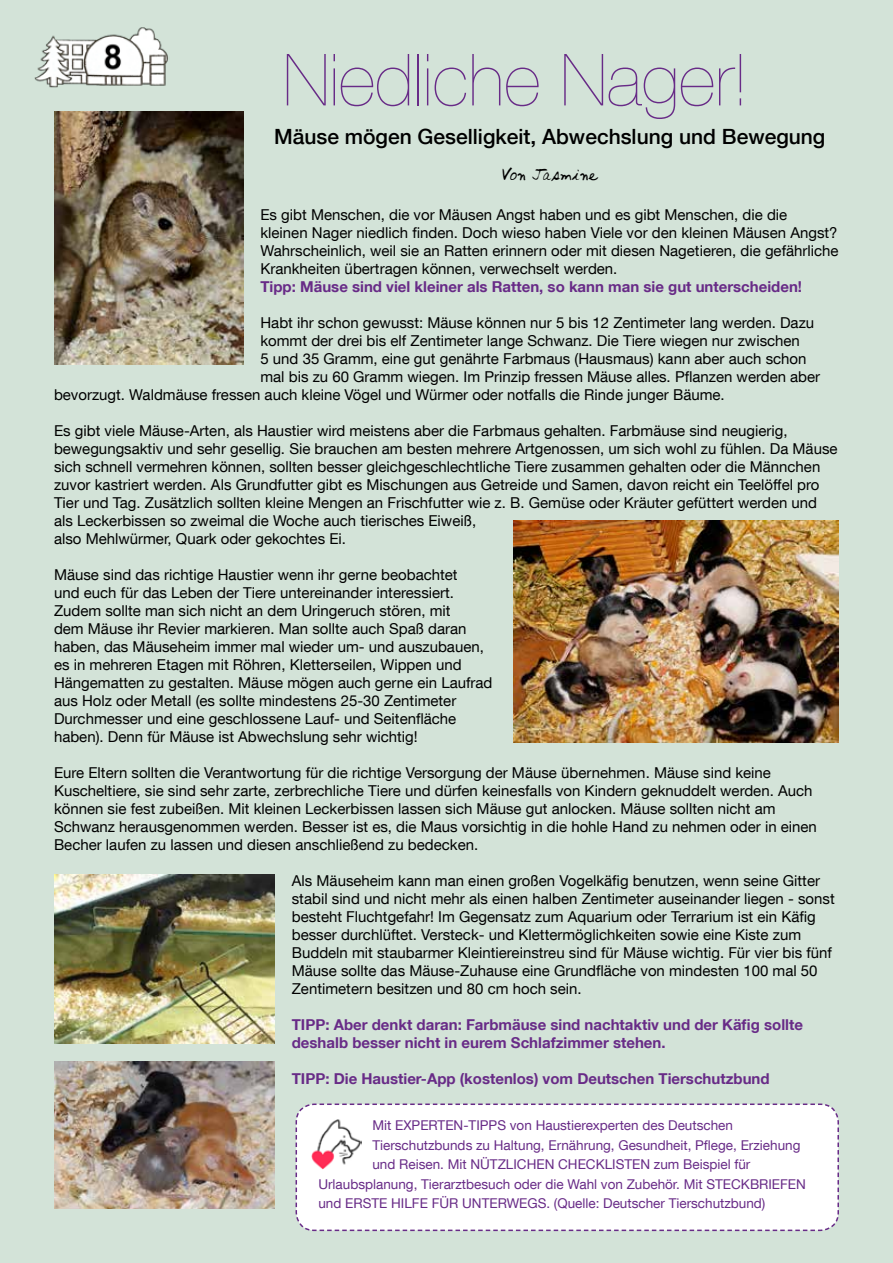
<style>
.page{position:relative;width:893px;height:1263px;background:#d3e3d8}
.page>*{position:absolute;margin:0;border:0;box-sizing:border-box;transform-origin:0 0}
.t1{font:200 72px "Helvetica Neue LT Com";color:#682b87}
.t2{font:500 21px "Helvetica Neue LT Com";color:#000}
.t3{font:18.75px "Arrons Hand";color:#000}
.t4{font:15px/18px "Helvetica Neue LT Com";color:#000}
.t5{font:700 15px/18px "Helvetica Neue LT Com";color:#682b87}
.t6{font:13.5px "Helvetica Neue LT Com";color:#682b87}
</style>
<div class="page">
<img style="left:35px;top:27px;width:133px;height:60px">
<img style="left:54px;top:1061px;width:221px;height:148px">
<img style="left:513px;top:520px;width:326px;height:223px">
<img style="left:54px;top:875px;width:221px;height:168px">
<img style="left:54px;top:112px;width:189px;height:252px">
<div style="left:295px;top:1103px;width:544px;height:129px;background:#fff"></div>
<img style="left:310px;top:1117px;width:51px;height:52px">
<h1 class="t1" style="left:283px;top:38px;width:466px">Niedliche Nager!</h1>
<h2 class="t2" style="left:274px;top:124px;width:553px">Mäuse mögen Geselligkeit, Abwechslung und Bewegung</h2>
<p class="t3" style="left:501px;top:157px;width:99px">Von Jasmine</p>
<p class="t4" style="left:260px;top:205px;width:580px">Es gibt Menschen, die vor Mäusen Angst haben und es gibt Menschen, die die<br>kleinen Nager niedlich finden. Doch wieso haben Viele vor den kleinen Mäusen Angst?<br>Wahrscheinlich, weil sie an Ratten erinnern oder mit diesen Nagetieren, die gefährliche Krankheiten übertragen können, verwechselt werden.</p>
<p class="t5" style="left:260px;top:277px;width:543px">Tipp: Mäuse sind viel kleiner als Ratten, so kann man sie gut unterscheiden!</p>
<p class="t4" style="left:260px;top:313px;width:555px">Habt ihr schon gewusst: Mäuse können nur 5 bis 12 Zentimeter lang werden. Dazu</p>
<p class="t4" style="left:260px;top:331px;width:541px">kommt der drei bis elf Zentimeter lange Schwanz. Die Tiere wiegen nur zwischen</p>
<p class="t4" style="left:260px;top:349px;width:548px">5 und 35 Gramm, eine gut genährte Farbmaus (Hausmaus) kann aber auch schon</p>
<p class="t4" style="left:260px;top:367px;width:561px">mal bis zu 60 Gramm wiegen. Im Prinzip fressen Mäuse alles. Pflanzen werden aber</p>
<p class="t4" style="left:54px;top:385px;width:672px">bevorzugt. Waldmäuse fressen auch kleine Vögel und Würmer oder notfalls die Rinde junger Bäume.</p>
<p class="t4" style="left:54px;top:421px;width:785px">Es gibt viele Mäuse-Arten, als Haustier wird meistens aber die Farbmaus gehalten. Farbmäuse sind neugierig, bewegungsaktiv und sehr gesellig. Sie brauchen am besten mehrere Artgenossen, um sich wohl zu fühlen. Da Mäuse sich schnell vermehren können, sollten besser gleichgeschlechtliche Tiere zusammen gehalten oder die Männchen zuvor kastriert werden. Als Grundfutter gibt es Mischungen aus Getreide und Samen, davon reicht ein Teelöffel pro Tier und Tag. Zusätzlich sollten kleine Mengen an Frischfutter wie z. B. Gemüse oder Kräuter gefüttert werden und als Leckerbissen so zweimal die Woche auch tierisches Eiweiß,<br>also Mehlwürmer, Quark oder gekochtes Ei.</p>
<p class="t4" style="left:54px;top:565px;width:440px">Mäuse sind das richtige Haustier wenn ihr gerne beobachtet<br>und euch für das Leben der Tiere untereinander interessiert.<br>Zudem sollte man sich nicht an dem Uringeruch stören, mit<br>dem Mäuse ihr Revier markieren. Man sollte auch Spaß daran haben, das Mäuseheim immer mal wieder um- und auszubauen, es in mehreren Etagen mit Röhren, Kletterseilen, Wippen und Hängematten zu gestalten. Mäuse mögen auch gerne ein Laufrad aus Holz oder Metall (es sollte mindestens 25-30 Zentimeter Durchmesser und eine geschlossene Lauf- und Seitenfläche haben). Denn für Mäuse ist Abwechslung sehr wichtig!</p>
<p class="t4" style="left:54px;top:763px;width:764px">Eure Eltern sollten die Verantwortung für die richtige Versorgung der Mäuse übernehmen. Mäuse sind keine Kuscheltiere, sie sind sehr zarte, zerbrechliche Tiere und dürfen keinesfalls von Kindern geknuddelt werden. Auch können sie fest zubeißen. Mit kleinen Leckerbissen lassen sich Mäuse gut anlocken. Mäuse sollten nicht am Schwanz herausgenommen werden. Besser ist es, die Maus vorsichtig in die hohle Hand zu nehmen oder in einen Becher laufen zu lassen und diesen anschließend zu bedecken.</p>
<p class="t4" style="left:292px;top:871px;width:544px">Als Mäuseheim kann man einen großen Vogelkäfig benutzen, wenn seine Gitter stabil sind und nicht mehr als einen halben Zentimeter auseinander liegen - sonst besteht Fluchtgefahr! Im Gegensatz zum Aquarium oder Terrarium ist ein Käfig besser durchlüftet. Versteck- und Klettermöglichkeiten sowie eine Kiste zum Buddeln mit staubarmer Kleintiereinstreu sind für Mäuse wichtig. Für vier bis fünf Mäuse sollte das Mäuse-Zuhause eine Grundfläche von mindesten 100 mal 50<br>Zentimetern besitzen und 80 cm hoch sein.</p>
<p class="t5" style="left:292px;top:1015px;width:513px">TIPP: Aber denkt daran: Farbmäuse sind nachtaktiv und der Käfig sollte deshalb besser nicht in eurem Schlafzimmer stehen.</p>
<p class="t5" style="left:292px;top:1069px;width:479px">TIPP: Die Haustier-App (kostenlos) vom Deutschen Tierschutzbund</p>
<p class="t6" style="left:372px;top:1117px;width:362px">Mit EXPERTEN-TIPPS von Haustierexperten des Deutschen</p>
<p class="t6" style="left:372px;top:1136px;width:430px">Tierschutzbunds zu Haltung, Ernährung, Gesundheit, Pflege, Erziehung</p>
<p class="t6" style="left:372px;top:1156px;width:380px">und Reisen. Mit NÜTZLICHEN CHECKLISTEN zum Beispiel für</p>
<p class="t6" style="left:318px;top:1175px;width:489px">Urlaubsplanung, Tierarztbesuch oder die Wahl von Zubehör. Mit STECKBRIEFEN</p>
<p class="t6" style="left:318px;top:1195px;width:449px">und ERSTE HILFE FÜR UNTERWEGS. (Quelle: Deutscher Tierschutzbund)</p>
</div>
